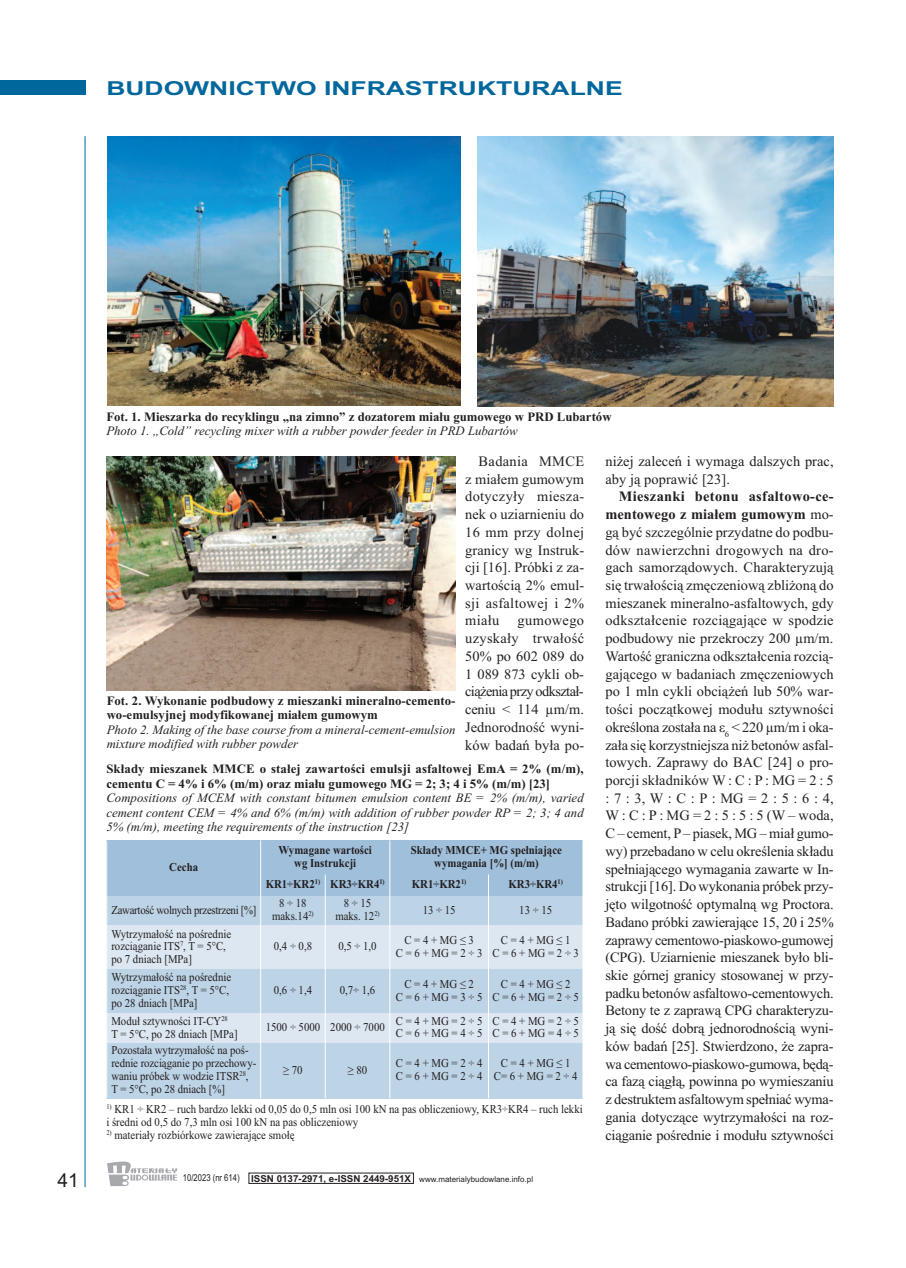
<style>
.page{position:relative;width:906px;height:1268px;background:#fff}
.page>*{position:absolute;margin:0;border:0;box-sizing:border-box;transform-origin:0 0}
.t1{font:700 19.2px "Arial";color:#00679d;scale:1.38 1}
.t2{font:19.2px "Arial";color:#231f20}
.t3{font:14.4px/17.7px "Times New Roman";letter-spacing:.005em;color:#231f20;text-align:justify}
.t4{font:italic 12.75px/14.4px "Times New Roman";color:#231f20;text-align:justify}
.t5{font:700 12.75px/14.4px "Times New Roman";color:#231f20}
.t6{font:12px/12.8px "Times New Roman";color:#231f20;scale:.9 1}
.t7{font:700 12px/12.8px "Times New Roman";color:#231f20;text-align:center;scale:.9 1}
.t8{font:12px "Times New Roman";letter-spacing:-.025em;color:#231f20;scale:.9 1}
.t9{font:7.95px "Arial";color:#231f20}
.s1{font-size:9.6px}
.s2{font-weight:700;font-size:9.6px}
.s3{font-weight:700}
</style>
<div class="page">
<div style="left:0;top:81px;width:85px;height:14px;background:#00679d"></div>
<hr style="left:85px;top:136px;width:1px;height:1050px;background:#00679d">
<svg style="left:107px;top:1161px;width:70px;height:24px"></svg>
<div style="left:106px;top:840px;width:155px;height:55px;background:#9fbfda"></div>
<div style="left:261px;top:840px;width:129px;height:34px;background:#9fbfda"></div>
<div style="left:390px;top:840px;width:193px;height:34px;background:#9fbfda"></div>
<div style="left:261px;top:874px;width:64px;height:21px;background:#9fbfda"></div>
<div style="left:325px;top:874px;width:65px;height:21px;background:#9fbfda"></div>
<div style="left:390px;top:874px;width:98px;height:21px;background:#9fbfda"></div>
<div style="left:488px;top:874px;width:95px;height:21px;background:#9fbfda"></div>
<div style="left:106px;top:895px;width:155px;height:30px;background:#bdd3e6"></div>
<div style="left:261px;top:895px;width:64px;height:30px;background:#bdd3e6"></div>
<div style="left:325px;top:895px;width:65px;height:30px;background:#bdd3e6"></div>
<div style="left:390px;top:895px;width:98px;height:30px;background:#bdd3e6"></div>
<div style="left:488px;top:895px;width:95px;height:30px;background:#bdd3e6"></div>
<div style="left:106px;top:925px;width:155px;height:44px;background:#dce7f1"></div>
<div style="left:261px;top:925px;width:64px;height:44px;background:#dce7f1"></div>
<div style="left:325px;top:925px;width:65px;height:44px;background:#dce7f1"></div>
<div style="left:390px;top:925px;width:98px;height:44px;background:#dce7f1"></div>
<div style="left:488px;top:925px;width:95px;height:44px;background:#dce7f1"></div>
<div style="left:106px;top:969px;width:155px;height:44px;background:#bdd3e6"></div>
<div style="left:261px;top:969px;width:64px;height:44px;background:#bdd3e6"></div>
<div style="left:325px;top:969px;width:65px;height:44px;background:#bdd3e6"></div>
<div style="left:390px;top:969px;width:98px;height:44px;background:#bdd3e6"></div>
<div style="left:488px;top:969px;width:95px;height:44px;background:#bdd3e6"></div>
<div style="left:106px;top:1013px;width:155px;height:29px;background:#dce7f1"></div>
<div style="left:261px;top:1013px;width:64px;height:29px;background:#dce7f1"></div>
<div style="left:325px;top:1013px;width:65px;height:29px;background:#dce7f1"></div>
<div style="left:390px;top:1013px;width:98px;height:29px;background:#dce7f1"></div>
<div style="left:488px;top:1013px;width:95px;height:29px;background:#dce7f1"></div>
<div style="left:106px;top:1042px;width:155px;height:56px;background:#bdd3e6"></div>
<div style="left:261px;top:1042px;width:64px;height:56px;background:#bdd3e6"></div>
<div style="left:325px;top:1042px;width:65px;height:56px;background:#bdd3e6"></div>
<div style="left:390px;top:1042px;width:98px;height:56px;background:#bdd3e6"></div>
<div style="left:488px;top:1042px;width:95px;height:56px;background:#bdd3e6"></div>
<hr style="left:106px;top:840px;width:1px;height:258px;background:#fff">
<hr style="left:260px;top:840px;width:1px;height:258px;background:#fff">
<hr style="left:325px;top:874px;width:1px;height:224px;background:#fff">
<hr style="left:389px;top:840px;width:1px;height:258px;background:#fff">
<hr style="left:488px;top:874px;width:1px;height:224px;background:#fff">
<hr style="left:582px;top:840px;width:1px;height:258px;background:#fff">
<img style="left:107px;top:136px;width:353px;height:269px">
<img style="left:477px;top:137px;width:356px;height:269px">
<img style="left:107px;top:456px;width:348px;height:234px">
<h1 class="t1" style="left:106px;top:77px;width:376px">BUDOWNICTWO INFRASTRUKTURALNE</h1>
<h1 class="t2" style="left:57px;top:1168px;width:23px">41</h1>
<p class="t5" style="left:106px;top:409px;width:507px">Fot. 1. Mieszarka do recyklingu „na zimno” z dozatorem miału gumowego w PRD Lubartów</p>
<p class="t4" style="left:106px;top:423px;width:413px">Photo 1. „Cold” recycling mixer with a rubber powder feeder in PRD Lubartów</p>
<p class="t5" style="left:107px;top:693px;width:350px">Fot. 2. Wykonanie podbudowy z mieszanki mineralno-cemento&shy;wo-emulsyjnej modyfikowanej miałem gumowym</p>
<p class="t4" style="left:107px;top:722px;width:350px">Photo 2. Making of the base course from a mineral-cement-emulsion mixture modified with rubber powder</p>
<p class="t3" style="left:465px;top:452px;width:121px;text-indent:14px">Badania MMCE z miałem gumowym dotyczyły miesza&shy;nek o uziarnieniu do 16 mm przy dolnej granicy wg Instruk&shy;cji [16]. Próbki z za&shy;wartością 2% emul&shy;sji asfaltowej i 2% miału</p>
<p class="t3" style="left:465px;top:611px;width:121px;text-indent:53px">gumowego uzyskały trwałość 50% po 602 089 do 1 089 873 cykli ob&shy;ciążenia przy odkształ&shy;ceniu &lt; 114 µm/m.<br>Jednorodność wyni&shy;ków badań była po-</p>
<p class="t5" style="left:106px;top:761px;width:479px">Składy mieszanek MMCE o stałej zawartości emulsji asfaltowej EmA = 2% (m/m), cementu C = 4% i 6% (m/m) oraz miału gumowego MG = 2; 3; 4 i 5% (m/m) [23]</p>
<p class="t4" style="left:106px;top:790px;width:479px">Compositions of MCEM with constant bitumen emulsion content BE = 2% (m/m), varied cement content CEM = 4% and 6% (m/m) with addition of rubber powder RP = 2; 3; 4 and 5% (m/m), meeting the requirements of the instruction [23]</p>
<p class="t7" style="left:169px;top:860px;width:33px">Cecha</p>
<p class="t7" style="left:278px;top:843px;width:105px">Wymagane wartości wg Instrukcji</p>
<p class="t7" style="left:411px;top:843px;width:169px">Składy MMCE+ MG spełniające wymagania [%] (m/m)</p>
<p class="t7" style="left:266px;top:877px;width:134px">KR1÷KR2<sup>1)</sup> KR3÷KR4<sup>1)</sup></p>
<p class="t7" style="left:412px;top:877px;width:62px">KR1÷KR2<sup>1)</sup></p>
<p class="t7" style="left:508px;top:877px;width:62px">KR3÷KR4<sup>1)</sup></p>
<p class="t8" style="left:111px;top:902px;width:163px">Zawartość wolnych przestrzeni [%]</p>
<p class="t6" style="left:272px;top:896px;width:48px;text-align:center">8÷18 maks.14<sup>2)</sup></p>
<p class="t6" style="left:335px;top:896px;width:51px;text-align:center">8÷15 maks. 12<sup>2)</sup></p>
<p class="t6" style="left:423px;top:902px;width:38px">13 ÷ 15</p>
<p class="t6" style="left:519px;top:902px;width:38px">13 ÷ 15</p>
<p class="t6" style="left:111px;top:926px;width:135px">Wytrzymałość na pośrednie rozciąganie ITS<sup>7</sup>, T = 5°C, po 7 dniach [MPa]</p>
<p class="t6" style="left:274px;top:939px;width:44px">0,4 ÷ 0,8</p>
<p class="t6" style="left:338px;top:939px;width:44px">0,5 ÷ 1,0</p>
<p class="t6" style="left:396px;top:933px;width:98px;text-align:center">C=4+MG≤3<br>C=6+MG=2÷3</p>
<p class="t6" style="left:492px;top:933px;width:98px;text-align:center">C=4+MG≤1<br>C=6+MG=2÷3</p>
<p class="t6" style="left:111px;top:970px;width:135px">Wytrzymałość na pośrednie rozciąganie ITS<sup>28</sup>, T = 5°C, po 28 dniach [MPa]</p>
<p class="t6" style="left:274px;top:983px;width:44px">0,6 ÷ 1,4</p>
<p class="t6" style="left:340px;top:983px;width:41px">0,7÷ 1,6</p>
<p class="t6" style="left:396px;top:977px;width:98px;text-align:center">C=4+MG≤2<br>C=6+MG=3÷5</p>
<p class="t6" style="left:492px;top:977px;width:98px;text-align:center">C=4+MG≤2<br>C=6+MG=2÷5</p>
<p class="t6" style="left:111px;top:1014px;width:142px">Moduł sztywności IT-CY<sup>28<br></sup>T = 5°C, po 28 dniach [MPa]</p>
<p class="t6" style="left:266px;top:1020px;width:134px">1500 ÷ 5000 2000 ÷ 7000</p>
<p class="t6" style="left:396px;top:1013px;width:98px">C=4+MG=2÷5<br>C=6+MG=4÷5</p>
<p class="t6" style="left:492px;top:1013px;width:98px">C=4+MG=2÷5<br>C=6+MG=4÷5</p>
<p class="t6" style="left:111px;top:1043px;width:162px">Pozostała wytrzymałość na poś&shy;rednie rozciąganie po przechowy&shy;waniu próbek w wodzie ITSR<sup>28</sup>,<br>T = 5°C, po 28 dniach [%]</p>
<p class="t6" style="left:283px;top:1062px;width:23px">≥ 70</p>
<p class="t6" style="left:348px;top:1062px;width:23px">≥ 80</p>
<p class="t6" style="left:396px;top:1056px;width:98px">C=4+MG=2÷4<br>C=6+MG=2÷4</p>
<p class="t6" style="left:494px;top:1056px;width:95px;text-align:center">C=4+MG≤1<br>C=6+MG=2÷4</p>
<p class="t6" style="left:106px;top:1102px;width:531px"><sup>1)</sup> KR1 ÷ KR2 – ruch bardzo lekki od 0,05 do 0,5 mln osi 100 kN na pas obliczeniowy, KR3÷KR4 – ruch lekki i średni od 0,5 do 7,3 mln osi 100 kN na pas obliczeniowy</p>
<p class="t6" style="left:106px;top:1127px;width:211px"><sup>2)</sup> materiały rozbiórkowe zawierające smołę</p>
<p class="t9" style="left:183px;top:1174px;width:352px"><span class="s1">10/2023 (nr 614)</span> <span class="s2">ISSN 0137-2971, e-ISSN 2449-951X</span> www.materialybudowlane.info.pl</p>
<p class="t3" style="left:605px;top:452px;width:230px">niżej zaleceń i wymaga dalszych prac, aby ją poprawić [23].</p>
<p class="t3" style="left:605px;top:487px;width:230px;text-indent:14px"><span class="s3">Mieszanki betonu asfaltowo-ce&shy;mentowego z miałem gumowym</span> mo&shy;gą być szczególnie przydatne do podbu&shy;dów nawierzchni drogowych na dro&shy;gach samorządowych. Charakteryzują się trwałością zmęczeniową zbliżoną do mieszanek mineralno-asfaltowych, gdy odkształcenie rozciągające w spodzie podbudowy nie przekroczy 200 µm/m.<br>Wartość graniczna odkształcenia rozcią&shy;gającego w badaniach zmęczeniowych po 1 mln cykli obciążeń lub 50% war&shy;tości początkowej modułu sztywności określona została na ε<sub>6</sub> &lt; 220 µm/m i oka&shy;zała się korzystniejsza niż betonów asfal&shy;towych. Zaprawy do BAC [24] o pro&shy;porcji składników W : C : P : MG = 2 : 5 :7:3,W:C:P:MG=2:5:6:4, W:C:P:MG=2:5:5:5(W–woda, C – cement, P– piasek, MG – miał gumo&shy;wy) przebadano w celu określenia składu spełniającego wymagania zawarte w In&shy;strukcji [16]. Do wykonania próbek przy&shy;jęto wilgotność optymalną wg Proctora.<br>Badano próbki zawierające 15, 20 i 25% zaprawy cementowo-piaskowo-gumowej (CPG). Uziarnienie mieszanek było bli&shy;skie górnej granicy stosowanej w przy&shy;padku betonów asfaltowo-cementowych.<br>Betony te z zaprawą CPG charakteryzu&shy;ją się dość dobrą jednorodnością wyni&shy;ków badań [25]. Stwierdzono, że zapra&shy;wa cementowo-piaskowo-gumowa, będą&shy;ca fazą ciągłą, powinna po wymieszaniu z destruktem asfaltowym spełniać wyma&shy;gania dotyczące wytrzymałości na roz&shy;ciąganie pośrednie i modułu sztywności</p>
</div>
